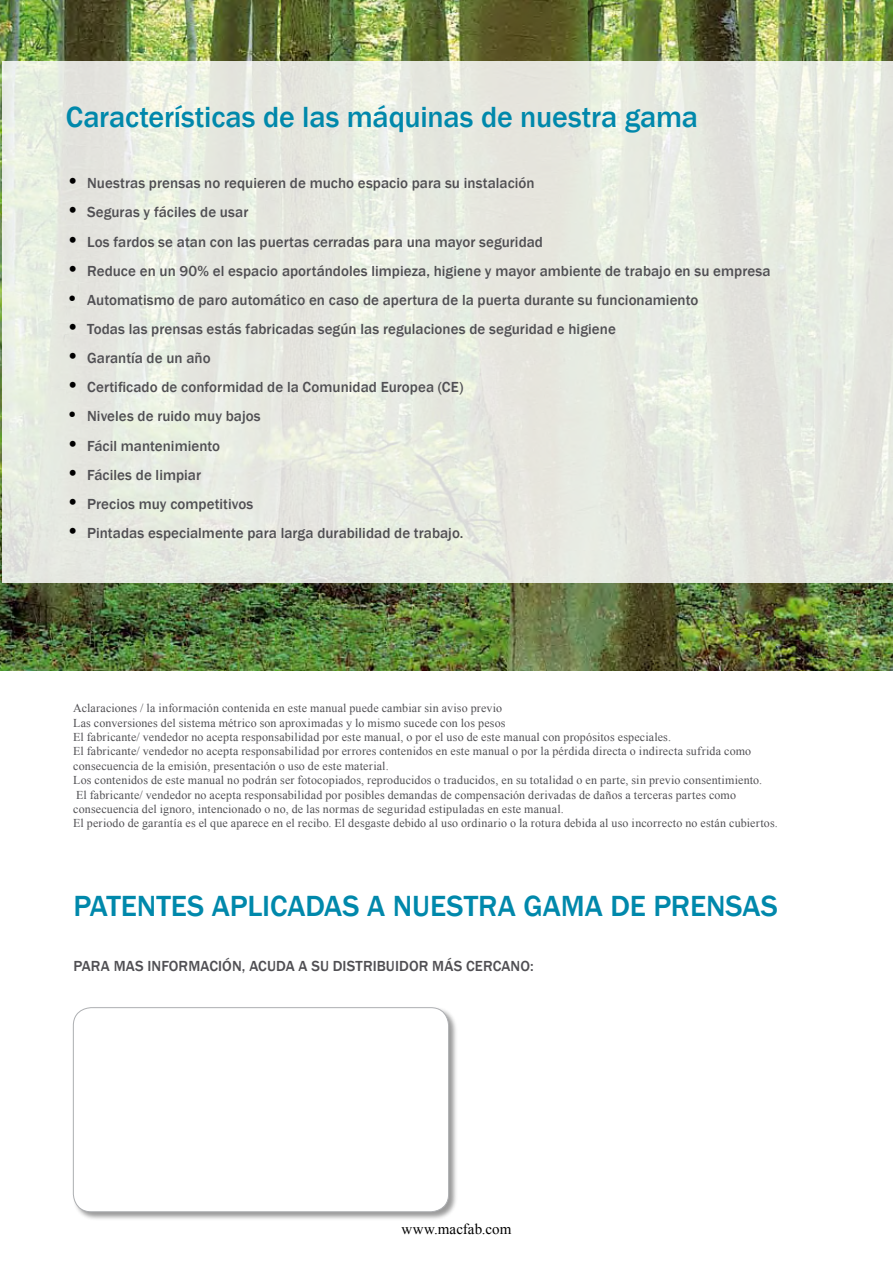
<style>
.page{position:relative;width:893px;height:1263px;background:#fff}
.page>*{position:absolute;margin:0;border:0;box-sizing:border-box;transform-origin:0 0}
.t1{font:500 30px "Franklin Gothic";letter-spacing:-.005em;color:#0088ab}
.t2{font:500 15px "Franklin Gothic";letter-spacing:.005em;color:#504f53}
.t3{font:15px "Times New Roman";letter-spacing:.01em;color:#000}
.t4{font:12px/14.4px "Times New Roman";letter-spacing:.015em;color:#504f53}
.s1{font-size:21px;color:#000}
.s2{font-size:19.5px;color:#000}
</style>
<div class="page">
<img style="left:0;top:0;width:893px;height:670px">
<svg style="left:2px;top:61px;width:891px;height:522px;background:#e6e9e1"></svg>
<div style="left:71px;top:1006px;width:388px;height:216px;background:#000;opacity:.4"></div>
<div style="left:73px;top:1008px;width:376px;height:204px;background:#fff;border-radius:18px"></div>
<div style="left:73px;top:1007px;width:376px;height:205px;border:1px solid #adafb2;border-radius:18px"></div>
<h1 class="t1" style="left:66px;top:99px;width:634px">Características de las máquinas de nuestra gama</h1>
<p class="t2" style="left:66px;top:174px;width:470px"><span class="s1">•</span> Nuestras prensas no requieren de mucho espacio para su instalación</p>
<p class="t2" style="left:66px;top:203px;width:184px"><span class="s1">•</span> Seguras y fáciles de usar</p>
<p class="t2" style="left:66px;top:232px;width:479px"><span class="s1">•</span> Los fardos se atan con las puertas cerradas para una mayor seguridad</p>
<p class="t2" style="left:66px;top:261px;width:706px"><span class="s1">•</span> Reduce en un 90% el espacio aportándoles limpieza, higiene y mayor ambiente de trabajo en su empresa</p>
<p class="t2" style="left:66px;top:291px;width:634px"><span class="s2">•</span> Automatismo de paro automático en caso de apertura de la puerta durante su funcionamiento</p>
<p class="t2" style="left:66px;top:320px;width:551px"><span class="s1">•</span> Todas las prensas estás fabricadas según las regulaciones de seguridad e higiene</p>
<p class="t2" style="left:66px;top:349px;width:146px"><span class="s1">•</span> Garantía de un año</p>
<p class="t2" style="left:66px;top:378px;width:399px"><span class="s1">•</span> Certificado de conformidad de la Comunidad Europea (CE)</p>
<p class="t2" style="left:66px;top:407px;width:196px"><span class="s2">•</span> Niveles de ruido muy bajos</p>
<p class="t2" style="left:66px;top:436px;width:156px"><span class="s1">•</span> Fácil mantenimiento</p>
<p class="t2" style="left:66px;top:465px;width:137px"><span class="s1">•</span> Fáciles de limpiar</p>
<p class="t2" style="left:66px;top:494px;width:189px"><span class="s1">•</span> Precios muy competitivos</p>
<p class="t2" style="left:66px;top:524px;width:399px"><span class="s1">•</span> Pintadas especialmente para larga durabilidad de trabajo.</p>
<p class="t4" style="left:73px;top:701px;width:706px">Aclaraciones / la información contenida en este manual puede cambiar sin aviso previo<br>Las conversiones del sistema métrico son aproximadas y lo mismo sucede con los pesos<br>El fabricante/ vendedor no acepta responsabilidad por este manual, o por el uso de este manual con propósitos especiales.<br>El fabricante/ vendedor no acepta responsabilidad por errores contenidos en este manual o por la pérdida directa o indirecta sufrida como consecuencia de la emisión, presentación o uso de este material.<br>Los contenidos de este manual no podrán ser fotocopiados, reproducidos o traducidos, en su totalidad o en parte, sin previo consentimiento.<br>El fabricante/ vendedor no acepta responsabilidad por posibles demandas de compensación derivadas de daños a terceras partes como consecuencia del ignoro, intencionado o no, de las normas de seguridad estipuladas en este manual.<br>El periodo de garantía es el que aparece en el recibo. El desgaste debido al uso ordinario o la rotura debida al uso incorrecto no están cubiertos.</p>
<h1 class="t1" style="left:73px;top:887px;width:706px">PATENTES APLICADAS A NUESTRA GAMA DE PRENSAS</h1>
<p class="t2" style="left:73px;top:957px;width:462px">PARA MAS INFORMACIÓN, ACUDA A SU DISTRIBUIDOR MÁS CERCANO:</p>
<p class="t3" style="left:401px;top:1219px;width:111px">www.macfab.com</p>
</div>
